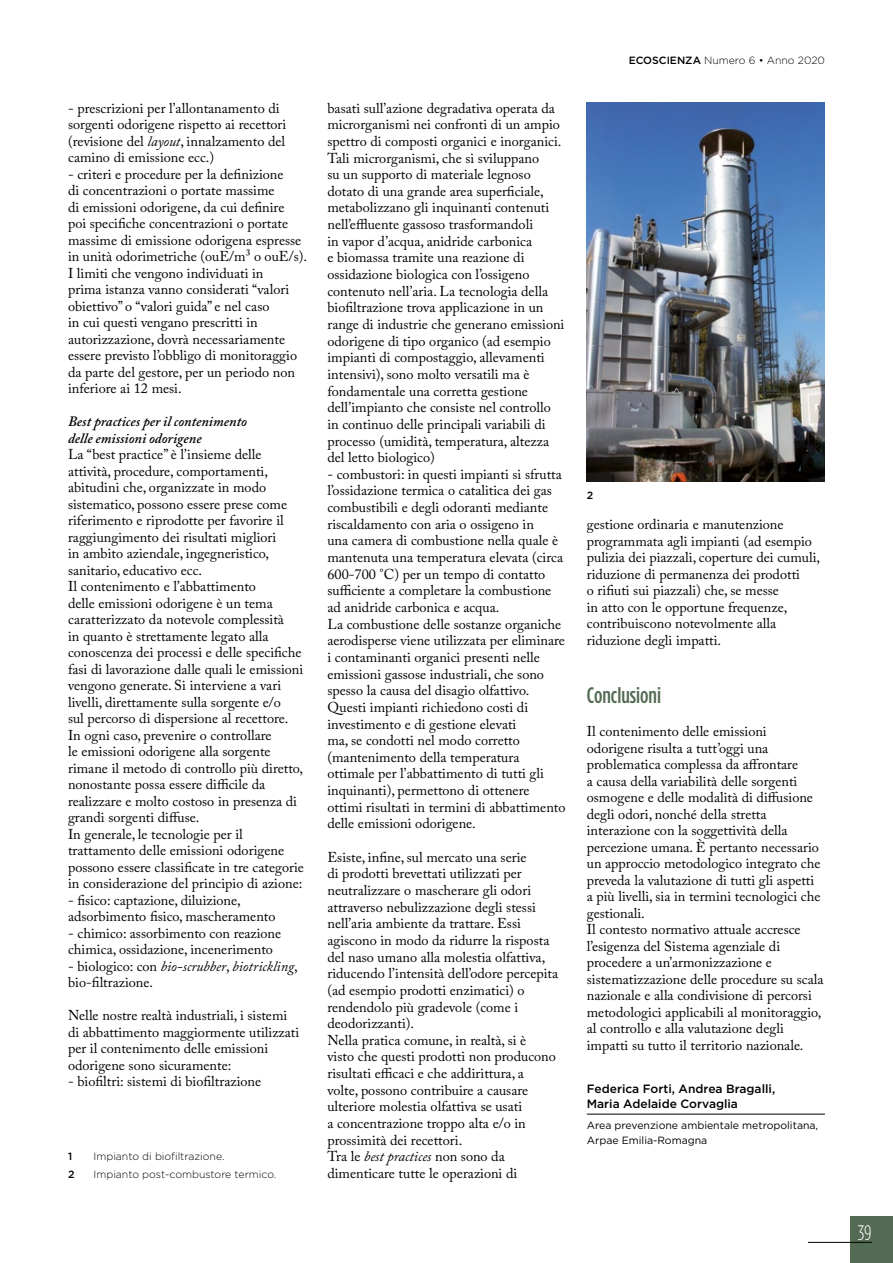
<style>
.page{position:relative;width:893px;height:1263px;background:#fff}
.page>*{position:absolute;margin:0;border:0;box-sizing:border-box;transform-origin:0 0}
.t1{font:500 condensed 22.5px "Gotham HTF";color:#536a53}
.t2{font:300 condensed 21px "Gotham HTF";color:#fff}
.t3{font:14.25px/16.5px "Adobe Caslon Pro";color:#000}
.t4{font:italic 600 14.25px/16.5px "Adobe Caslon Pro";color:#000}
.t5{font:500 12px/15px "Gotham HTF";color:#000}
.t6{font:300 10.5px "Gotham HTF";color:#000}
.t7{font:10.5px/15px "Gotham HTF";color:#000}
.t8{font:500 10.5px "Gotham HTF";color:#000}
.s1{font-style:italic}
.s2{font-weight:500}
</style>
<div class="page">
<div style="left:850px;top:1216px;width:43px;height:47px;background:#536a53"></div>
<hr style="left:808px;top:1242px;width:64px;height:1px;background:#000">
<hr style="left:587px;top:1114px;width:238px;height:1px;background:#000">
<img style="left:587px;top:102px;width:238px;height:380px">
<p class="t3" style="left:68px;top:99px;width:220px">- prescrizioni per l’allontanamento di sorgenti odorigene rispetto ai recettori (revisione del <span class="s1">layout</span>, innalzamento del camino di emissione ecc.)</p>
<p class="t3" style="left:68px;top:165px;width:241px">- criteri e procedure per la definizione<br>di concentrazioni o portate massime<br>di emissioni odorigene, da cui definire<br>poi specifiche concentrazioni o portate massime di emissione odorigena espresse in unità odorimetriche (ouE/m³ o ouE/s).<br>I limiti che vengono individuati in<br>prima istanza vanno considerati “valori obiettivo” o “valori guida” e nel caso<br>in cui questi vengano prescritti in autorizzazione, dovrà necessariamente essere previsto l’obbligo di monitoraggio da parte del gestore, per un periodo non inferiore ai 12 mesi.</p>
<p class="t4" style="left:68px;top:413px;width:180px">Best practices per il contenimento delle emissioni odorigene</p>
<p class="t3" style="left:68px;top:446px;width:237px">La “best practice” è l’insieme delle attività, procedure, comportamenti, abitudini che, organizzate in modo sistematico, possono essere prese come riferimento e riprodotte per favorire il raggiungimento dei risultati migliori<br>in ambito aziendale, ingegneristico, sanitario, educativo ecc.<br>Il contenimento e l’abbattimento<br>delle emissioni odorigene è un tema caratterizzato da notevole complessità<br>in quanto è strettamente legato alla conoscenza dei processi e delle specifiche fasi di lavorazione dalle quali le emissioni vengono generate. Si interviene a vari livelli, direttamente sulla sorgente e/o<br>sul percorso di dispersione al recettore.<br>In ogni caso, prevenire o controllare<br>le emissioni odorigene alla sorgente rimane il metodo di controllo più diretto, nonostante possa essere difficile da realizzare e molto costoso in presenza di grandi sorgenti diffuse.<br>In generale, le tecnologie per il trattamento delle emissioni odorigene possono essere classificate in tre categorie in considerazione del principio di azione:</p>
<p class="t3" style="left:68px;top:891px;width:209px">- fisico: captazione, diluizione, adsorbimento fisico, mascheramento</p>
<p class="t3" style="left:68px;top:924px;width:215px">- chimico: assorbimento con reazione chimica, ossidazione, incenerimento</p>
<p class="t3" style="left:68px;top:957px;width:231px">- biologico: con <span class="s1">bio-scrubber</span>, <span class="s1">biotrickling</span>, bio-filtrazione.</p>
<p class="t3" style="left:68px;top:1007px;width:233px">Nelle nostre realtà industriali, i sistemi di abbattimento maggiormente utilizzati per il contenimento delle emissioni odorigene sono sicuramente:</p>
<p class="t3" style="left:68px;top:1073px;width:195px">- biofiltri: sistemi di biofiltrazione</p>
<p class="t8" style="left:68px;top:1150px;width:6px">1</p>
<p class="t6" style="left:94px;top:1151px;width:132px">Impianto di biofiltrazione.</p>
<p class="t8" style="left:68px;top:1168px;width:8px">2</p>
<p class="t6" style="left:94px;top:1168px;width:184px">Impianto post-combustore termico.</p>
<p class="t3" style="left:327px;top:99px;width:239px">basati sull’azione degradativa operata da microrganismi nei confronti di un ampio spettro di composti organici e inorganici.<br>Tali microrganismi, che si sviluppano<br>su un supporto di materiale legnoso dotato di una grande area superficiale, metabolizzano gli inquinanti contenuti nell’effluente gassoso trasformandoli<br>in vapor d’acqua, anidride carbonica<br>e biomassa tramite una reazione di ossidazione biologica con l’ossigeno contenuto nell’aria. La tecnologia della biofiltrazione trova applicazione in un range di industrie che generano emissioni odorigene di tipo organico (ad esempio impianti di compostaggio, allevamenti intensivi), sono molto versatili ma è fondamentale una corretta gestione dell’impianto che consiste nel controllo in continuo delle principali variabili di processo (umidità, temperatura, altezza del letto biologico)</p>
<p class="t3" style="left:327px;top:466px;width:240px">- combustori: in questi impianti si sfrutta l’ossidazione termica o catalitica dei gas combustibili e degli odoranti mediante riscaldamento con aria o ossigeno in<br>una camera di combustione nella quale è mantenuta una temperatura elevata (circa 600-700 °C) per un tempo di contatto sufficiente a completare la combustione ad anidride carbonica e acqua.<br>La combustione delle sostanze organiche aerodisperse viene utilizzata per eliminare i contaminanti organici presenti nelle emissioni gassose industriali, che sono spesso la causa del disagio olfattivo.<br>Questi impianti richiedono costi di investimento e di gestione elevati<br>ma, se condotti nel modo corretto (mantenimento della temperatura ottimale per l’abbattimento di tutti gli inquinanti), permettono di ottenere ottimi risultati in termini di abbattimento delle emissioni odorigene.</p>
<p class="t3" style="left:327px;top:848px;width:232px">Esiste, infine, sul mercato una serie<br>di prodotti brevettati utilizzati per neutralizzare o mascherare gli odori attraverso nebulizzazione degli stessi nell’aria ambiente da trattare. Essi agiscono in modo da ridurre la risposta del naso umano alla molestia olfattiva, riducendo l’intensità dell’odore percepita (ad esempio prodotti enzimatici) o rendendolo più gradevole (come i deodorizzanti).<br>Nella pratica comune, in realtà, si è<br>visto che questi prodotti non producono risultati efficaci e che addirittura, a volte, possono contribuire a causare ulteriore molestia olfattiva se usati<br>a concentrazione troppo alta e/o in prossimità dei recettori.<br>Tra le <span class="s1">best practices</span> non sono da dimenticare tutte le operazioni di</p>
<p class="t6" style="left:629px;top:55px;width:198px"><span class="s2">ECOSCIENZA</span> Numero 6 • Anno 2020</p>
<p class="t8" style="left:587px;top:489px;width:8px">2</p>
<p class="t3" style="left:587px;top:516px;width:235px">gestione ordinaria e manutenzione programmata agli impianti (ad esempio pulizia dei piazzali, coperture dei cumuli, riduzione di permanenza dei prodotti<br>o rifiuti sui piazzali) che, se messe<br>in atto con le opportune frequenze, contribuiscono notevolmente alla riduzione degli impatti.</p>
<h1 class="t1" style="left:587px;top:682px;width:76px">Conclusioni</h1>
<p class="t3" style="left:587px;top:723px;width:238px">Il contenimento delle emissioni odorigene risulta a tutt’oggi una problematica complessa da affrontare<br>a causa della variabilità delle sorgenti osmogene e delle modalità di diffusione degli odori, nonché della stretta interazione con la soggettività della percezione umana. È pertanto necessario un approccio metodologico integrato che preveda la valutazione di tutti gli aspetti a più livelli, sia in termini tecnologici che gestionali.<br>Il contesto normativo attuale accresce l’esigenza del Sistema agenziale di procedere a un’armonizzazione e sistematizzazione delle procedure su scala nazionale e alla condivisione di percorsi metodologici applicabili al monitoraggio, al controllo e alla valutazione degli impatti su tutto il territorio nazionale.</p>
<p class="t5" style="left:587px;top:1080px;width:190px">Federica Forti, Andrea Bragalli,<br>Maria Adelaide Corvaglia</p>
<p class="t7" style="left:587px;top:1117px;width:233px">Area prevenzione ambientale metropolitana,<br>Arpae Emilia-Romagna</p>
<h2 class="t2" style="left:858px;top:1221px;width:15px">39</h2>
</div>
